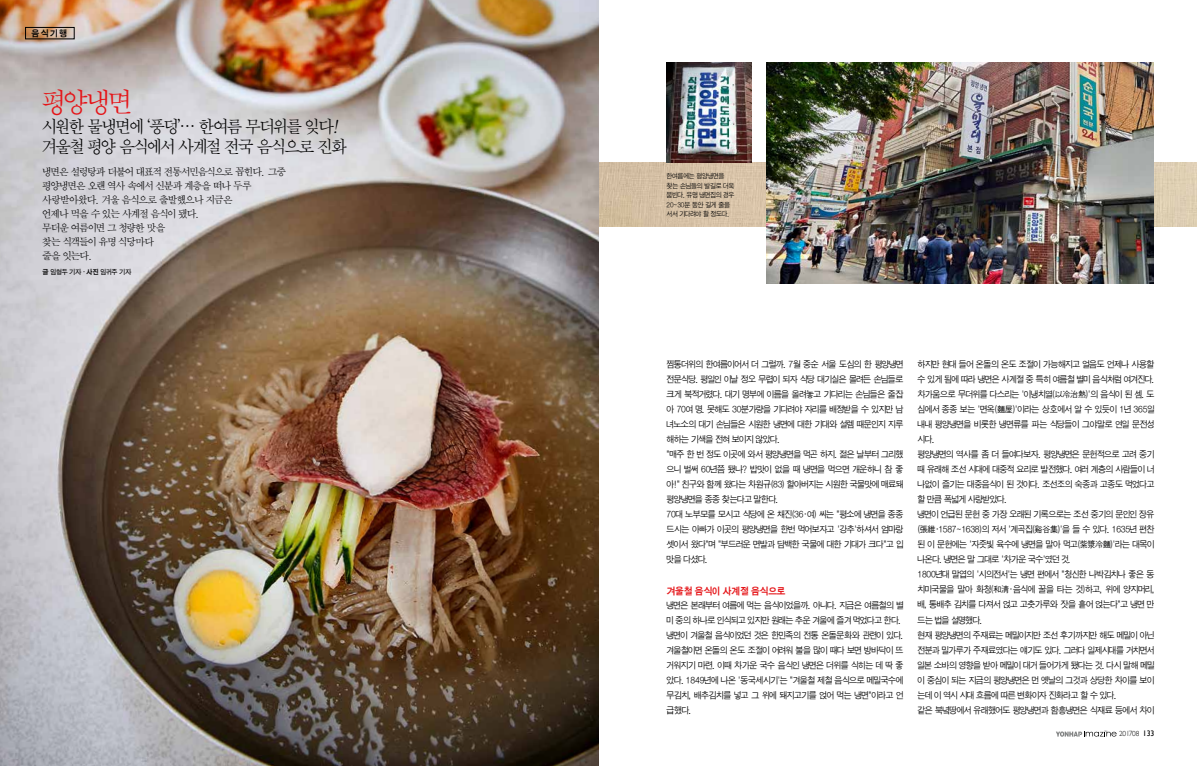
<style>
.page{position:relative;width:1197px;height:766px;background:#fff}
.page>*{position:absolute;margin:0;border:0;box-sizing:border-box;transform-origin:0 0}
.t1{font:300 29px "SD Myungjo Std";color:#e51418;scale:.95 1}
.t2{font:300 18px/20px "SD Myungjo Std";letter-spacing:-.025em;color:#000;scale:.95 1}
.t3{font:300 10.7px/14px "SD Myungjo Std";letter-spacing:-.015em;color:#000}
.t4{font:700 10px "SD Gothic Std";letter-spacing:-.01em;color:#e51418;scale:.96 1}
.t5{font:300 9.2px/15px "SD Gothic Std";letter-spacing:-.03em;color:#000;scale:.96 1}
.t6{font:700 9px "SD Gothic Std";color:#000}
.t7{font:300 7.5px "Gill Sans";letter-spacing:-.025em;color:#000}
.t8{font:300 7px/9.5px "SD Gothic Std";letter-spacing:-.01em;color:#000;scale:.95 1}
.t9{font:500 7px "SD Gothic Std";letter-spacing:-.015em;color:#000}
.s1{font-style:italic}
.s2{font-weight:700}
.s3{font-weight:400;font-size:8px}
</style>
<div class="page">
<svg style="left:1056px;top:730px;width:60px;height:6px"></svg>
<img style="left:598px;top:162px;width:598px;height:65px">
<img style="left:0;top:0;width:598px;height:765px">
<div style="left:25px;top:27px;width:49px;height:12px;border:1px solid #000"></div>
<img style="left:766px;top:62px;width:386px;height:221px">
<img style="left:666px;top:62px;width:85px;height:100px">
<p class="t6" style="left:31px;top:29px;width:37px">음식기행</p>
<h1 class="t1" style="left:43px;top:87px;width:95px">평양냉면</h1>
<h2 class="t2" style="left:43px;top:116px;width:322px">시원한 물냉면에 ‘풍덩’… 한여름 무더위를 잊다<span class="s1">! </span>겨울철 평양 음식에서 사계절 전국 음식으로 진화</h2>
<p class="t3" style="left:43px;top:165px;width:244px">냉면은 설렁탕과 더불어 대표적 전통서민음식으로 꼽힌다. 그중 평양냉면은 오랜 역사 속에서 신분과 계층을 떠나 두루 사랑받아왔다. 겨울 음식으로 출발했으나 지금은<br>언제나 먹을 수 있는 사계절 음식이 됐다.<br>무더운 여름이면 그 청량한 맛을<br>찾는 식객들이 유명 식당마다<br>줄을 잇는다.</p>
<p class="t9" style="left:43px;top:269px;width:90px"><span class="s2">글</span> 임형두 기자 · <span class="s2">사진</span> 임귀주 기자</p>
<p class="t8" style="left:666px;top:171px;width:73px">한여름에는 평양냉면을 찾는 손님들의 발길로 더욱 붐빈다. 유명 냉면집의 경우<br>20~30분 동안 길게 줄을 서서 기다려야 할 정도다.</p>
<p class="t5" style="left:666px;top:357px;width:248px">찜통더위의 한여름이어서 더 그럴까. 7월 중순 서울 도심의 한 평양냉면 전문식당. 평일인 이날 정오 무렵이 되자 식당 대기실은 몰려든 손님들로 크게 북적거렸다. 대기 명부에 이름을 올려놓고 기다리는 손님들은 줄잡 아 70여 명. 못해도 30분가량을 기다려야 자리를 배정받을 수 있지만 남 녀노소의 대기 손님들은 시원한 냉면에 대한 기대와 설렘 때문인지 지루 해하는 기색을 전혀 보이지 않았다.<br>"매주 한 번 정도 이곳에 와서 평양냉면을 먹곤 하지. 젊은 날부터 그리했 으니 벌써 60년쯤 됐나? 밥맛이 없을 때 냉면을 먹으면 개운하니 참 좋 아!" 친구와 함께 왔다는 차원규(83) 할아버지는 시원한 국물맛에 매료돼 평양냉면을 종종 찾는다고 말한다.<br>70대 노부모를 모시고 식당에 온 채진(36·여) 씨는 "평소에 냉면을 종종 드시는 아빠가 이곳의 평양냉면을 한번 먹어보자고 '강추'하셔서 엄마랑 셋이서 왔다"며 "부드러운 면발과 담백한 국물에 대한 기대가 크다"고 입 맛을 다셨다.</p>
<p class="t4" style="left:666px;top:585px;width:125px">겨울철 음식이 사계절 음식으로</p>
<p class="t5" style="left:666px;top:597px;width:248px">냉면은 본래부터 여름에 먹는 음식이었을까. 아니다. 지금은 여름철의 별 미 중의 하나로 인식되고 있지만 원래는 추운 겨울에 즐겨 먹었다고 한다. 냉면이 겨울철 음식이었던 것은 한민족의 전통 온돌문화와 관련이 있다. 겨울철이면 온돌의 온도 조절이 어려워 불을 많이 때다 보면 방바닥이 뜨 거워지기 마련. 이때 차가운 국수 음식인 냉면은 더위를 식히는 데 딱 좋 았다. 1849년에 나온 '동국세시기'는 "겨울철 제철 음식으로 메밀국수에 무김치, 배추김치를 넣고 그 위에 돼지고기를 얹어 먹는 냉면"이라고 언 급했다.</p>
<p class="t5" style="left:917px;top:357px;width:248px">하지만 현대 들어 온돌의 온도 조절이 가능해지고 얼음도 언제나 사용할 수 있게 됨에 따라 냉면은 사계절 중 특히 여름철 별미 음식처럼 여겨진다. 차가움으로 무더위를 다스리는 '이냉치열(以冷治熱)'의 음식이 된 셈. 도 심에서 종종 보는 '면옥(麵屋)'이라는 상호에서 알 수 있듯이 1년 365일 내내 평양냉면을 비롯한 냉면류를 파는 식당들이 그야말로 연일 문전성 시다.<br>평양냉면의 역사를 좀 더 들여다보자. 평양냉면은 문헌적으로 고려 중기 때 유래해 조선 시대에 대중적 요리로 발전했다. 여러 계층의 사람들이 너 나없이 즐기는 대중음식이 된 것이다. 조선조의 숙종과 고종도 먹었다고 할 만큼 폭넓게 사랑받았다.<br>냉면이 언급된 문헌 중 가장 오래된 기록으로는 조선 중기의 문인인 장유 (張維·1587~1638)의 저서 '계곡집(谿谷集)'을 들 수 있다. 1635년 편찬 된 이 문헌에는 '자줏빛 육수에 냉면을 말아 먹고(紫漿冷麵)'라는 대목이 나온다. 냉면은 말 그대로 '차가운 국수'였던 것.<br>1800년대 말엽의 '시의전서'는 냉면 편에서 "청신한 나박김치나 좋은 동 치미국물을 말아 화청(和淸·음식에 꿀을 타는 것)하고, 위에 양지머리, 배, 통배추 김치를 다져서 얹고 고춧가루와 잣을 흩어 얹는다"고 냉면 만 드는 법을 설명했다.<br>현재 평양냉면의 주재료는 메밀이지만 조선 후기까지만 해도 메밀이 아닌 전분과 밀가루가 주재료였다는 얘기도 있다. 그러다 일제시대를 거치면서 일본 소바의 영향을 받아 메밀이 대거 들어가게 됐다는 것. 다시 말해 메밀 이 중심이 되는 지금의 평양냉면은 먼 옛날의 그것과 상당한 차이를 보이 는데 이 역시 시대 흐름에 따른 변화이자 진화라고 할 수 있다.<br>같은 북녘땅에서 유래했어도 평양냉면과 함흥냉면은 식재료 등에서 차이</p>
<p class="t7" style="left:1118px;top:727px;width:37px">201708 <span class="s3">133</span></p>
</div>
